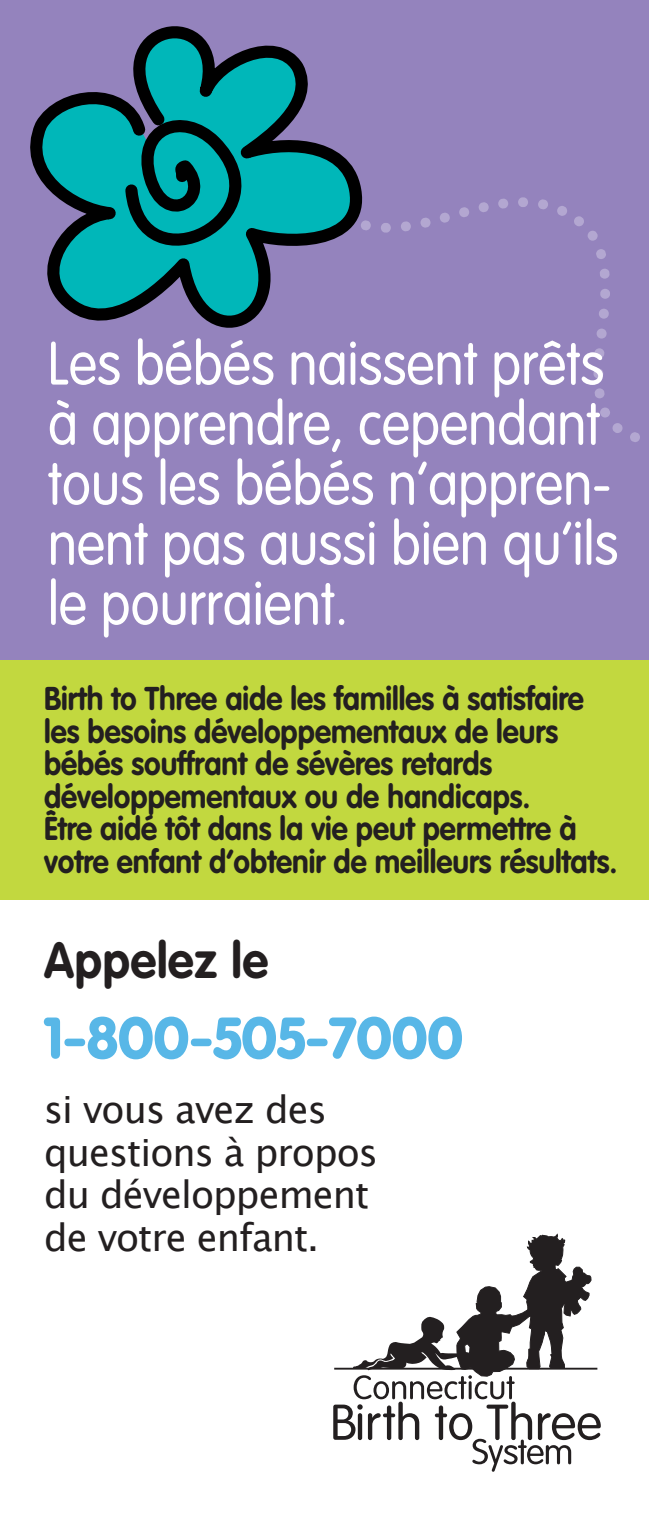
<style>
.page{position:relative;width:649px;height:1530px;background:#fff}
.page>*{position:absolute;margin:0;border:0;box-sizing:border-box;transform-origin:0 0}
.t1{font:300 60px/60px "VAG Rounded";color:#fff;scale:.9 1}
.t2{font:900 57.5px "VAG Rounded";color:#58b7e7}
.t3{font:700 50px "VAG Rounded";letter-spacing:.015em;color:#231f20;scale:.95 1}
.t4{font:37.5px/42.5px "Lucida Grande";letter-spacing:-.025em;color:#231f20}
.t5{font:700 32.5px/32.5px "VAG Rounded";color:#231f20;scale:.92 1}
</style>
<div class="page">
<div style="left:0;top:0;width:648px;height:674px;background:#9483bd"></div>
<div style="left:0;top:660px;width:648px;height:240px;background:#c2d83f"></div>
<svg style="left:333px;top:1234px;width:267px;height:238px"></svg>
<svg style="left:365px;top:197px;width:275px;height:245px"></svg>
<svg style="left:30px;top:26px;width:335px;height:302px"></svg>
<h1 class="t1" style="left:48px;top:338px;width:634px">Les bébés naissent prêts à apprendre, cependant tous les bébés n’appren&shy;nent pas aussi bien qu’ils le pourraient.</h1>
<p class="t5" style="left:44px;top:685px;width:624px">Birth to Three aide les familles à satisfaire les besoins développementaux de leurs bébés souffrant de sévères retards développementaux ou de handicaps.<br>Être aidé tôt dans la vie peut permettre à votre enfant d’obtenir de meilleurs résultats.</p>
<h3 class="t3" style="left:44px;top:940px;width:237px">Appelez le</h3>
<h2 class="t2" style="left:44px;top:1014px;width:420px">1-800-505-7000</h2>
<p class="t4" style="left:44px;top:1088px;width:335px">si vous avez des questions à propos du développement de votre enfant.</p>
</div>
